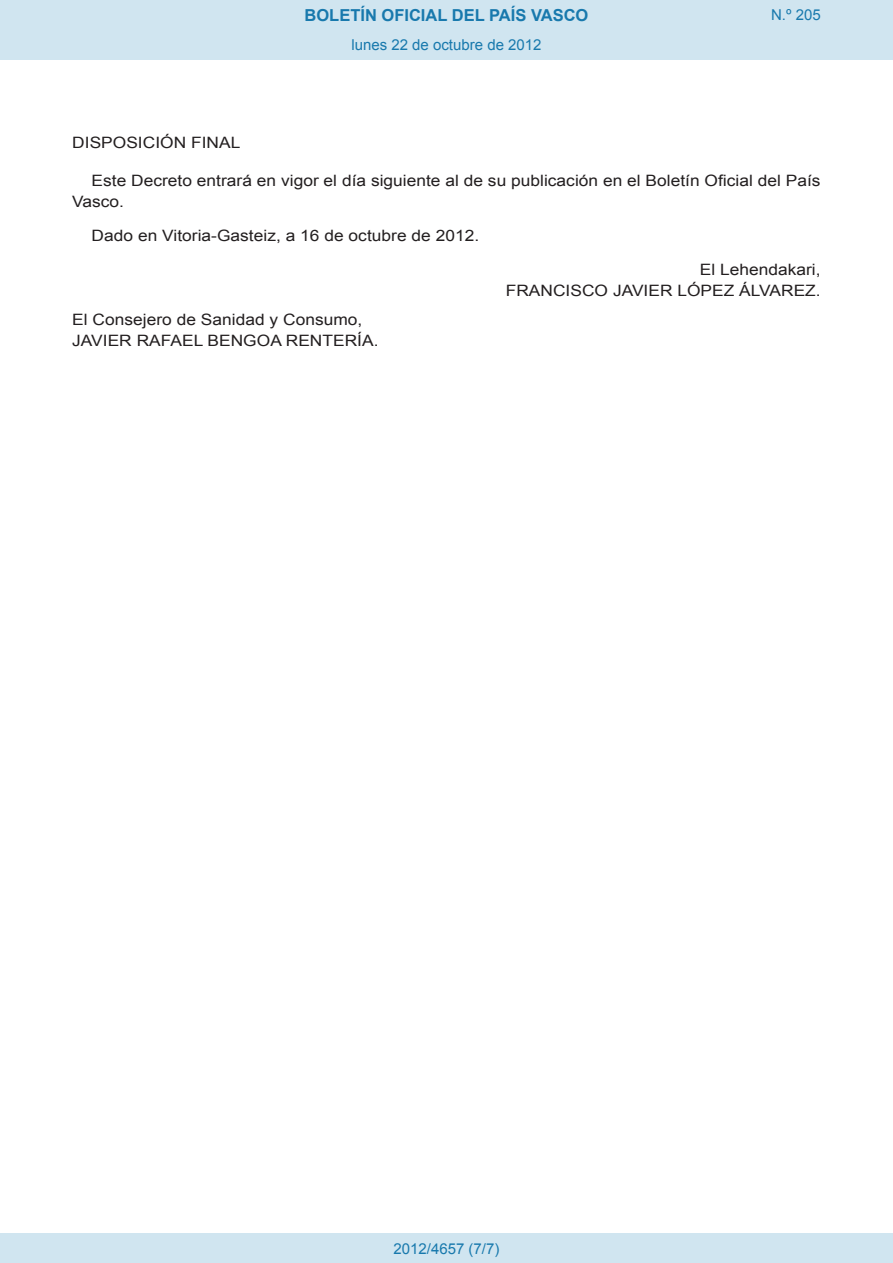
<style>
.page{position:relative;width:893px;height:1263px;background:#fff}
.page>*{position:absolute;margin:0;border:0;box-sizing:border-box;transform-origin:0 0}
.t1{font:700 16.5px "Arial";color:#1879ad}
.BOPVDetalle{font:15.6px/21px "Arial";color:#231f20;scale:1.11 1}
.BOPVFirmaLugFec{font:15.6px "Arial";color:#231f20;scale:1.11 1}
.BOPVFirmaPuesto{font:15.6px "Arial";color:#231f20;scale:1.11 1}
.BOPVNombreLehen2{font:15.6px "Arial";color:#231f20;scale:1.11 1}
.BOPVFirmaNombre{font:15.6px "Arial";color:#231f20;scale:1.11 1}
.BOPVDisposicion{font:15.6px "Arial";color:#231f20;scale:1.11 1}
.BOPVPuestoLehen2{font:15.6px "Arial";color:#231f20;scale:1.11 1}
.Paginacion_Centro{font:15px "Arial";color:#1879ad}
</style>
<div class="page">
<div style="left:0;top:0;width:893px;height:60px;background:#d0e5f0"></div>
<div style="left:0;top:1233px;width:893px;height:30px;background:#d0e5f0"></div>
<p class="t1" style="left:305px;top:4px;width:285px">BOLETÍN OFICIAL DEL PAÍS VASCO</p>
<p class="Paginacion_Centro" style="left:351px;top:35px;width:192px">lunes 22 de octubre de 2012</p>
<p class="Paginacion_Centro" style="left:771px;top:5px;width:51px">N.º 205</p>
<p class="BOPVDisposicion" style="left:72px;top:132px;width:153px">DISPOSICIÓN FINAL</p>
<p class="BOPVDetalle" style="left:72px;top:170px;width:676px;text-indent:19px">Este Decreto entrará en vigor el día siguiente al de su publicación en el Boletín Oficial del País<br>Vasco.</p>
<p class="BOPVFirmaLugFec" style="left:92px;top:225px;width:351px">Dado en Vitoria-Gasteiz, a 16 de octubre de 2012.</p>
<p class="BOPVPuestoLehen2" style="left:700px;top:259px;width:110px">El Lehendakari,</p>
<p class="BOPVNombreLehen2" style="left:506px;top:280px;width:285px">FRANCISCO JAVIER LÓPEZ ÁLVAREZ.</p>
<p class="BOPVFirmaPuesto" style="left:72px;top:309px;width:263px">El Consejero de Sanidad y Consumo,</p>
<p class="BOPVFirmaNombre" style="left:72px;top:330px;width:277px">JAVIER RAFAEL BENGOA RENTERÍA.</p>
<p class="Paginacion_Centro" style="left:393px;top:1238px;width:107px">2012/4657 (7/7)</p>
</div>
